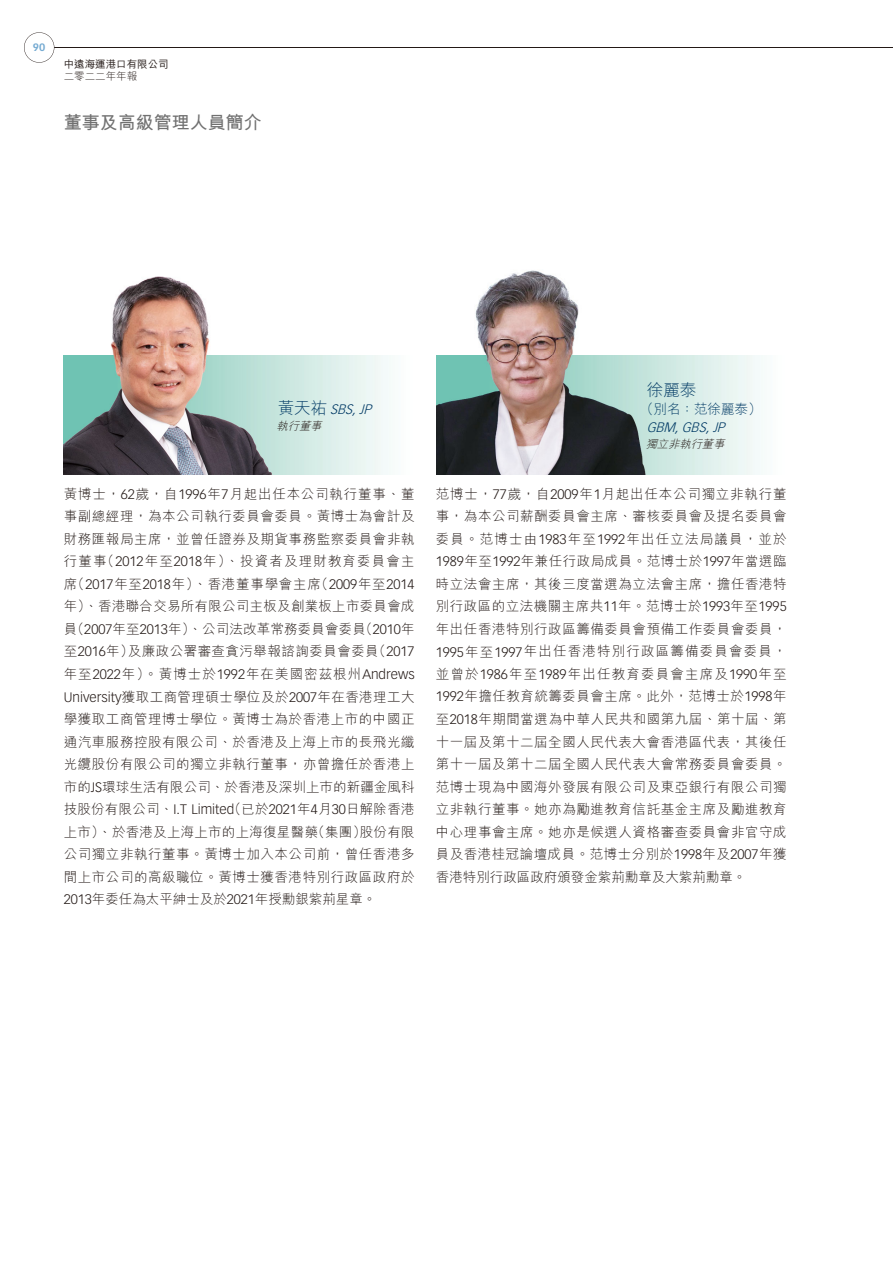
<style>
.page{position:relative;width:893px;height:1263px;background:#fff}
.page>*{position:absolute;margin:0;border:0;box-sizing:border-box;transform-origin:0 0}
.t1{font:18px "M Hei HK Bold E Ten B5 H";color:#717171}
.t2{font:16.5px "M Hei HK Light E Ten B5 H";color:#003964}
.t3{font:13.5px/22.5px "M Hei HK Light E Ten B5 H";letter-spacing:.035em;color:#231916;text-align:justify}
.t4{font:italic 300 13.5px "Vectora LT Std";color:#003964}
.t5{font:13.5px "M Hei HK Light E Ten B5 H";color:#003964}
.t6{font:italic 11.25px "M Hei HK Light E Ten B5 H";color:#231916}
.t7{font:10.5px "M Hei HK Medium E Ten B5 H";color:#231916}
.t8{font:10.5px "M Hei HK Light E Ten B5 H";color:#231916}
.t9{font:700 10.5px "Vectora LT Std";color:#76abd2}
.s1{font-family:"M Hei HK Light E Ten B5 H";font-weight:400;font-style:normal;font-size:16.5px}
.s2{font-family:"Vectora LT Std";font-weight:300}
</style>
<div class="page">
<hr style="left:54px;top:47px;width:839px;height:1px;background:#231916">
<svg style="left:24px;top:32px;width:30px;height:31px"></svg>
<img style="left:111px;top:276px;width:99px;height:79px">
<img style="left:64px;top:355px;width:324px;height:120px">
<img style="left:475px;top:270px;width:104px;height:85px">
<img style="left:436px;top:355px;width:324px;height:120px">
<p class="t9" style="left:33px;top:42px;width:14px">90</p>
<p class="t7" style="left:64px;top:60px;width:106px">中遠海運港口有限公司</p>
<p class="t8" style="left:64px;top:72px;width:75px">二零二二年年報</p>
<h1 class="t1" style="left:64px;top:115px;width:200px">董事及高級管理人員簡介</h1>
<p class="t4" style="left:278px;top:403px;width:99px"><span class="s1">黃天祐</span> SBS,JP</p>
<p class="t6" style="left:276px;top:421px;width:50px">執行董事</p>
<p class="t2" style="left:647px;top:383px;width:51px">徐麗泰</p>
<p class="t5" style="left:640px;top:404px;width:123px">（別名：范徐麗泰）</p>
<p class="t4" style="left:647px;top:421px;width:83px">GBM,GBS,JP</p>
<p class="t6" style="left:646px;top:439px;width:83px">獨立非執行董事</p>
<p class="t3" style="left:64px;top:484px;width:352px">黃博士，<span class="s2">62</span>歲，自<span class="s2">1996</span>年<span class="s2">7</span>月起出任本公司執行董事、董事副總經理，為本公司執行委員會委員。黃博士為會計及財務匯報局主席，並曾任證券及期貨事務監察委員會非執行董事（<span class="s2">2012</span>年至<span class="s2">2018</span>年）、投資者及理財教育委員會主席（<span class="s2">2017</span>年至<span class="s2">2018</span>年）、香港董事學會主席（<span class="s2">2009</span>年至<span class="s2">2014</span>年）、香港聯合交易所有限公司主板及創業板上市委員會成員（<span class="s2">2007</span>年至<span class="s2">2013</span>年）、公司法改革常務委員會委員（<span class="s2">2010</span>年至<span class="s2">2016</span>年）及廉政公署審查貪污舉報諮詢委員會委員（<span class="s2">2017</span>年至<span class="s2">2022</span>年）。黃博士於<span class="s2">1992</span>年在美國密茲根州<span class="s2">Andrews University</span>獲取工商管理碩士學位及於<span class="s2">2007</span>年在香港理工大學獲取工商管理博士學位。黃博士為於香港上市的中國正通汽車服務控股有限公司、於香港及上海上市的長飛光纖光纜股份有限公司的獨立非執行董事，亦曾擔任於香港上市的<span class="s2">JS</span>環球生活有限公司、於香港及深圳上巿的新疆金風科技股份有限公司、<span class="s2">I.T Limited</span>（已於<span class="s2">2021</span>年<span class="s2">4</span>月<span class="s2">30</span>日解除香港上市）、於香港及上海上市的上海復星醫藥（集團）股份有限公司獨立非執行董事。黃博士加入本公司前，曾任香港多間上市公司的高級職位。黃博士獲香港特別行政區政府於<span class="s2">2013</span>年委任為太平紳士及於<span class="s2">2021</span>年授勳銀紫荊星章。</p>
<p class="t3" style="left:436px;top:484px;width:352px">范博士，<span class="s2">77</span>歲，自<span class="s2">2009</span>年<span class="s2">1</span>月起出任本公司獨立非執行董事，為本公司薪酬委員會主席、審核委員會及提名委員會委員。范博士由<span class="s2">1983</span>年至<span class="s2">1992</span>年出任立法局議員，並於<span class="s2">1989</span>年至<span class="s2">1992</span>年兼任行政局成員。范博士於<span class="s2">1997</span>年當選臨時立法會主席，其後三度當選為立法會主席，擔任香港特別行政區的立法機關主席共<span class="s2">11</span>年。范博士於<span class="s2">1993</span>年至<span class="s2">1995</span>年出任香港特別行政區籌備委員會預備工作委員會委員，<span class="s2">1995</span>年至<span class="s2">1997</span>年出任香港特別行政區籌備委員會委員，並曾於<span class="s2">1986</span>年至<span class="s2">1989</span>年出任教育委員會主席及<span class="s2">1990</span>年至<span class="s2">1992</span>年擔任教育統籌委員會主席。此外，范博士於<span class="s2">1998</span>年至<span class="s2">2018</span>年期間當選為中華人民共和國第九屆、第十屆、第十一屆及第十二屆全國人民代表大會香港區代表，其後任第十一屆及第十二屆全國人民代表大會常務委員會委員。范博士現為中國海外發展有限公司及東亞銀行有限公司獨立非執行董事。她亦為勵進教育信託基金主席及勵進教育中心理事會主席。她亦是候選人資格審查委員會非官守成員及香港桂冠論壇成員。范博士分別於<span class="s2">1998</span>年及<span class="s2">2007</span>年獲香港特別行政區政府頒發金紫荊勳章及大紫荊勳章。</p>
</div>
